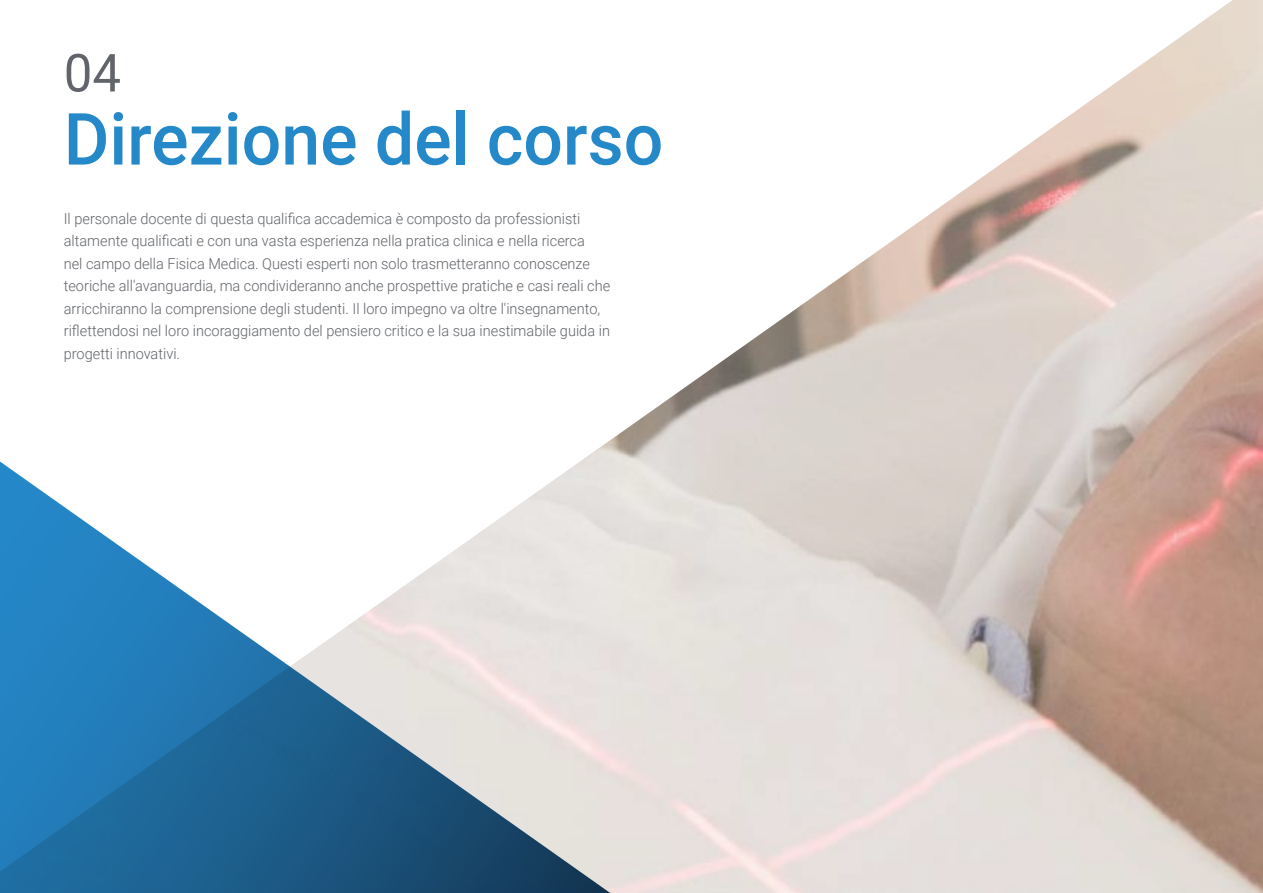
<style>
.page{position:relative;width:1263px;height:893px;background:#fff}
.page>*{position:absolute;margin:0;border:0;box-sizing:border-box;transform-origin:0 0}
.t1{font:500 72px "Roboto";color:#2488c9}
.t2{font:52.5px "Roboto";color:#61646a}
.t3{font:300 15px/22.5px "Roboto";color:#61646a}
</style>
<div class="page">
<img style="left:602px;top:0;width:661px;height:893px">
<svg style="left:0;top:446px;width:640px;height:447px"></svg>
<h2 class="t2" style="left:64px;top:36px;width:59px">04</h2>
<h1 class="t1" style="left:64px;top:89px;width:601px">Direzione del corso</h1>
<p class="t3" style="left:64px;top:207px;width:548px">Il personale docente di questa qualifica accademica è composto da professionisti altamente qualificati e con una vasta esperienza nella pratica clinica e nella ricerca<br>nel campo della Fisica Medica. Questi esperti non solo trasmetteranno conoscenze teoriche all'avanguardia, ma condivideranno anche prospettive pratiche e casi reali che arricchiranno la comprensione degli studenti. Il loro impegno va oltre l'insegnamento, riflettendosi nel loro incoraggiamento del pensiero critico e la sua inestimabile guida in progetti innovativi.</p>
</div>
